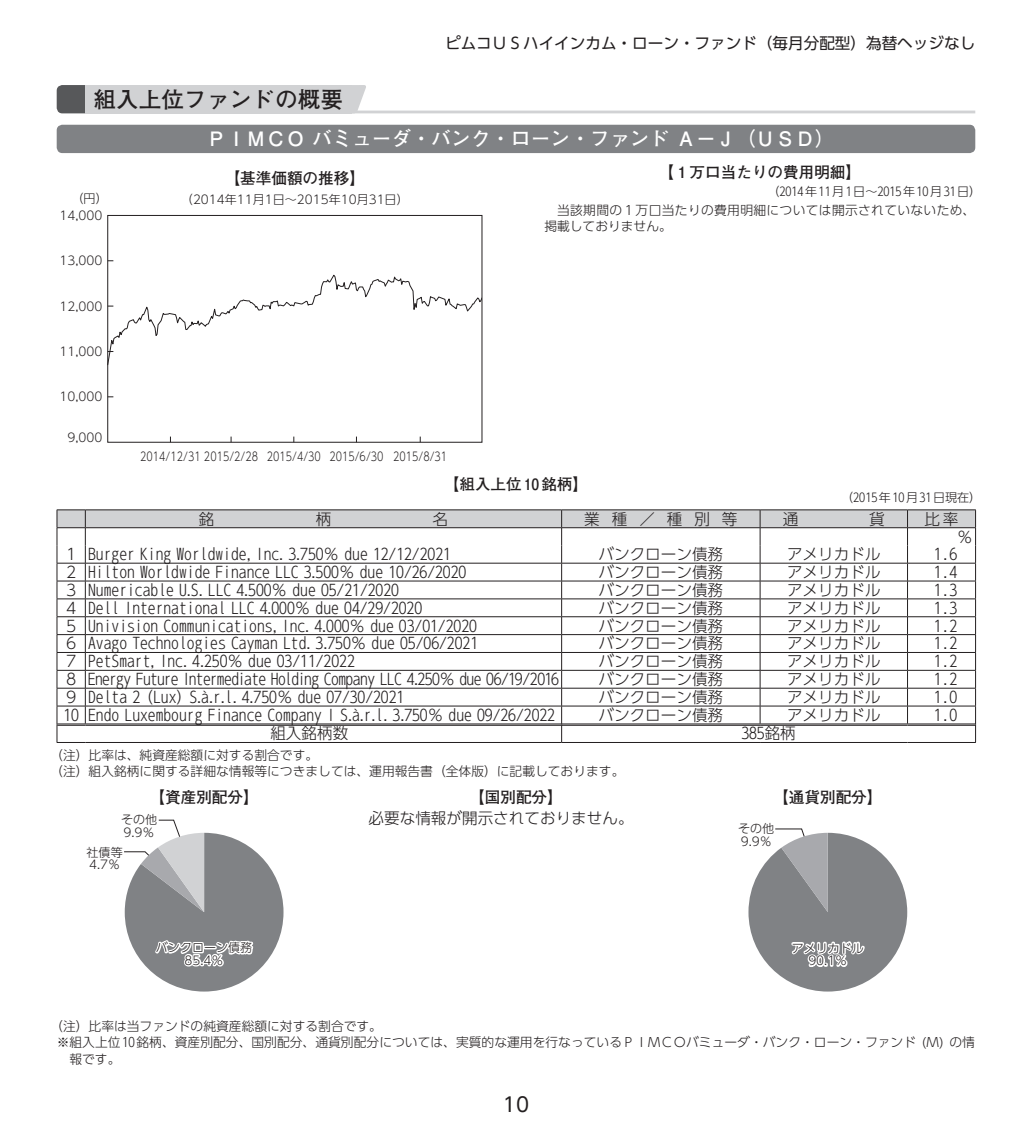
<style>
.page{position:relative;width:1032px;height:1134px;background:#fff}
.page>*{position:absolute;margin:0;border:0;box-sizing:border-box;transform-origin:0 0}
.t1{font:700 22.6px "Futo Go B101 Pro";color:#231f20}
.t2{font:700 19.8px "Futo Go B101 Pro";color:#fff}
.t3{font:19.8px "UD Shin Go Pro";color:#231f20}
.t4{font:300 15.6px/17.8px "UD Shin Go Pro";color:#231f20}
.t5{font:300 15.6px "UD Shin Go Pro";letter-spacing:-.045em;color:#231f20}
.t6{font:700 15.6px "Futo Go B101 Pro";color:#231f20}
.t7{font:15.6px "UD Shin Go Pro";color:#231f20}
.t8{font:300 12.8px/16.4px "UD Shin Go Pro";color:#231f20}
.t9{font:300 12.8px/16.4px "UD Shin Go Pro";letter-spacing:.025em;color:#231f20}
.t10{font:300 12px/12.8px "UD Shin Go Pro";color:#231f20}
.t11{font:300 12px "UD Shin Go Pro";color:#231f20;scale:.8 1}
.t12{font:300 12px "UD Shin Go Pro";letter-spacing:.125em;color:#231f20}
</style>
<div class="page">
<hr style="left:85px;top:111px;width:890px;height:2px;background:#d1d2d4">
<svg style="left:57px;top:85px;width:28px;height:28px"></svg>
<div style="left:85px;top:85px;width:267px;height:28px;background:#d1d2d4"></div>
<svg style="left:352px;top:85px;width:14px;height:26px"></svg>
<div style="left:57px;top:125px;width:918px;height:28px;background:#808285;border-radius:6px"></div>
<svg style="left:109px;top:274px;width:371px;height:86px"></svg>
<div style="left:107px;top:215px;width:375px;height:227px;border:1px solid #231f20"></div>
<svg style="left:57px;top:509px;width:919px;height:234px"></svg>
<svg style="left:124px;top:819px;width:159px;height:172px"></svg>
<svg style="left:748px;top:828px;width:159px;height:163px"></svg>
<p class="t7" style="left:445px;top:31px;width:532px">ピムコＵＳハイインカム・ローン・ファンド（毎月分配型）為替ヘッジなし</p>
<h1 class="t1" style="left:94px;top:81px;width:251px">組入上位ファンドの概要</h1>
<p class="t2" style="left:206px;top:123px;width:630px">ＰＩＭＣＯ バミューダ・バンク・ローン・ファンド Ａ－Ｊ（ＵＳＤ）</p>
<p class="t6" style="left:225px;top:165px;width:142px">【基準価額の推移】</p>
<p class="t6" style="left:658px;top:160px;width:204px">【1万口当たりの費用明細】</p>
<p class="t12" style="left:767px;top:182px;width:215px">（2014年11月1日～2015年10月31日）</p>
<p class="t9" style="left:544px;top:201px;width:432px;text-indent:13px">当該期間の1万口当たりの費用明細については開示されていないため、掲載しておりません。</p>
<p class="t10" style="left:72px;top:192px;width:38px">（円）</p>
<p class="t10" style="left:181px;top:192px;width:229px">（2014年11月1日～2015年10月31日）</p>
<p class="t10" style="left:60px;top:209px;width:44px">14,000</p>
<p class="t10" style="left:60px;top:254px;width:44px">13,000</p>
<p class="t10" style="left:60px;top:299px;width:44px">12,000</p>
<p class="t10" style="left:60px;top:345px;width:44px">11,000</p>
<p class="t10" style="left:60px;top:390px;width:44px">10,000</p>
<p class="t10" style="left:67px;top:430px;width:36px">9,000</p>
<p class="t11" style="left:140px;top:446px;width:385px">2014/12/31 2015/2/28 2015/4/30 2015/6/30 2015/8/31</p>
<p class="t6" style="left:444px;top:472px;width:146px">【組入上位10銘柄】</p>
<p class="t10" style="left:841px;top:491px;width:142px">（2015年10月31日現在）</p>
<p class="t4" style="left:199px;top:509px;width:17px">銘</p>
<p class="t4" style="left:316px;top:509px;width:17px">柄</p>
<p class="t4" style="left:433px;top:509px;width:17px">名</p>
<p class="t4" style="left:584px;top:509px;width:155px">業種／種別等</p>
<p class="t4" style="left:783px;top:509px;width:17px">通</p>
<p class="t4" style="left:869px;top:509px;width:17px">貨</p>
<p class="t4" style="left:957px;top:509px;width:17px;text-indent:-33px">比率％</p>
<p class="t4" style="left:63px;top:545px;width:389px">1 Burger King Worldwide, Inc. 3.750％ due 12/12/2021</p>
<p class="t4" style="left:598px;top:545px;width:126px">バンクローン債務</p>
<p class="t4" style="left:787px;top:545px;width:95px">アメリカドル</p>
<p class="t4" style="left:934px;top:545px;width:25px">1.6</p>
<p class="t4" style="left:63px;top:563px;width:404px">2 Hilton Worldwide Finance LLC 3.500％ due 10/26/2020</p>
<p class="t4" style="left:598px;top:563px;width:126px">バンクローン債務</p>
<p class="t4" style="left:787px;top:563px;width:95px">アメリカドル</p>
<p class="t4" style="left:934px;top:563px;width:25px">1.4</p>
<p class="t4" style="left:63px;top:580px;width:337px">3 Numericable U.S. LLC 4.500％ due 05/21/2020</p>
<p class="t4" style="left:598px;top:580px;width:126px">バンクローン債務</p>
<p class="t4" style="left:787px;top:580px;width:95px">アメリカドル</p>
<p class="t4" style="left:934px;top:580px;width:25px">1.3</p>
<p class="t4" style="left:63px;top:598px;width:360px">4 Dell International LLC 4.000％ due 04/29/2020</p>
<p class="t4" style="left:598px;top:598px;width:126px">バンクローン債務</p>
<p class="t4" style="left:787px;top:598px;width:95px">アメリカドル</p>
<p class="t4" style="left:934px;top:598px;width:25px">1.3</p>
<p class="t4" style="left:63px;top:616px;width:415px">5 Univision Communications, Inc. 4.000％ due 03/01/2020</p>
<p class="t4" style="left:598px;top:616px;width:126px">バンクローン債務</p>
<p class="t4" style="left:787px;top:616px;width:95px">アメリカドル</p>
<p class="t4" style="left:934px;top:616px;width:25px">1.2</p>
<p class="t4" style="left:63px;top:634px;width:416px">6 Avago Technologies Cayman Ltd. 3.750％ due 05/06/2021</p>
<p class="t4" style="left:598px;top:634px;width:126px">バンクローン債務</p>
<p class="t4" style="left:787px;top:634px;width:95px">アメリカドル</p>
<p class="t4" style="left:934px;top:634px;width:25px">1.2</p>
<p class="t4" style="left:63px;top:652px;width:293px">7 PetSmart, Inc. 4.250％ due 03/11/2022</p>
<p class="t4" style="left:598px;top:652px;width:126px">バンクローン債務</p>
<p class="t4" style="left:787px;top:652px;width:95px">アメリカドル</p>
<p class="t4" style="left:934px;top:652px;width:25px">1.2</p>
<p class="t5" style="left:63px;top:666px;width:497px">8 Energy Future Intermediate Holding Company LLC 4.250％ due 06/19/2016</p>
<p class="t4" style="left:598px;top:670px;width:126px">バンクローン債務</p>
<p class="t4" style="left:787px;top:670px;width:95px">アメリカドル</p>
<p class="t4" style="left:934px;top:670px;width:25px">1.2</p>
<p class="t4" style="left:63px;top:688px;width:342px">9 Delta 2 （Lux）S.à.r.l. 4.750％ due 07/30/2021</p>
<p class="t4" style="left:598px;top:688px;width:126px">バンクローン債務</p>
<p class="t4" style="left:787px;top:688px;width:95px">アメリカドル</p>
<p class="t4" style="left:934px;top:688px;width:25px">1.0</p>
<p class="t4" style="left:63px;top:705px;width:493px">10 Endo Luxembourg Finance Company I S.à.r.l. 3.750％ due 09/26/2022</p>
<p class="t4" style="left:598px;top:705px;width:126px">バンクローン債務</p>
<p class="t4" style="left:787px;top:705px;width:95px">アメリカドル</p>
<p class="t4" style="left:934px;top:705px;width:25px">1.0</p>
<p class="t4" style="left:270px;top:724px;width:79px">組入銘柄数</p>
<p class="t4" style="left:741px;top:724px;width:56px">385銘柄</p>
<p class="t8" style="left:50px;top:746px;width:576px">（注）比率は、純資産総額に対する割合です。<br>（注）組入銘柄に関する詳細な情報等につきましては、運用報告書（全体版）に記載しております。</p>
<p class="t6" style="left:150px;top:784px;width:111px">【資産別配分】</p>
<p class="t10" style="left:121px;top:813px;width:38px">その他<br>9.9％</p>
<p class="t10" style="left:87px;top:845px;width:38px">社債等<br>4.7％</p>
<p class="t6" style="left:773px;top:784px;width:111px">【通貨別配分】</p>
<p class="t6" style="left:469px;top:784px;width:95px">【国別配分】</p>
<p class="t4" style="left:369px;top:808px;width:267px">必要な情報が開示されておりません。</p>
<p class="t10" style="left:738px;top:822px;width:38px">その他<br>9.9％</p>
<p class="t10" style="left:156px;top:941px;width:98px;text-align:center">バンクローン債務<br>85.4％</p>
<p class="t10" style="left:792px;top:941px;width:74px;text-align:center">アメリカドル<br>90.1％</p>
<p class="t8" style="left:50px;top:1017px;width:333px">（注）比率は当ファンドの純資産総額に対する割合です。</p>
<p class="t8" style="left:57px;top:1034px;width:920px">※ 組入上位10銘柄、資産別配分、国別配分、通貨別配分については、実質的な運用を行なっているＰＩＭＣＯバミューダ・バンク・ローン・ファンド (M) の情</p>
<p class="t8" style="left:69px;top:1050px;width:53px">報です。</p>
<p class="t3" style="left:503px;top:1088px;width:28px">10</p>
</div>
